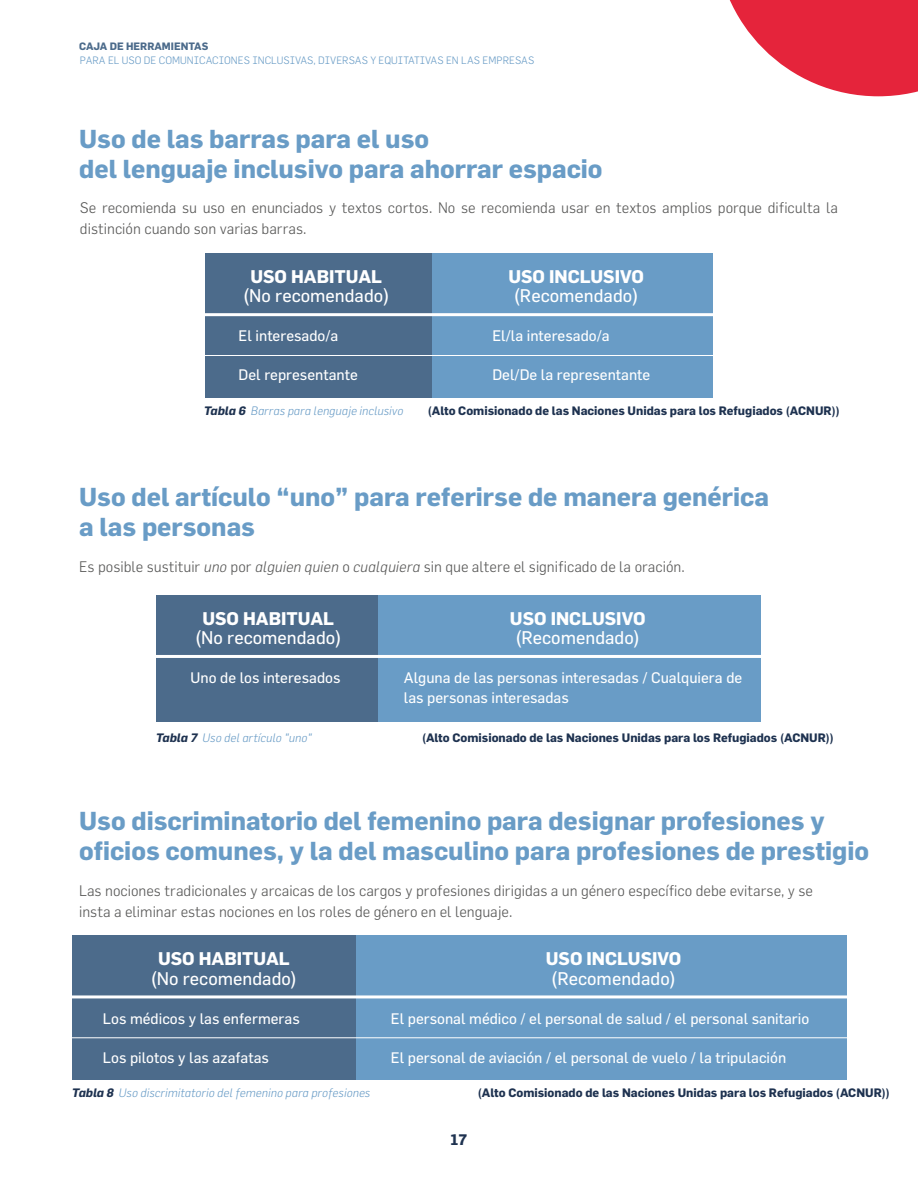
<style>
.page{position:relative;width:918px;height:1188px;background:#fff}
.page>*{position:absolute;margin:0;border:0;box-sizing:border-box;transform-origin:0 0}
.t1{font:700 25.5px/30px "Flama";color:#699cc6}
.t2{font:18px "Flama";color:#fff}
.t3{font:700 18px "Flama";color:#fff}
.t4{font:300 15px/21px "Flama";color:#575756}
.t5{font:15px/19.5px "Flama";color:#fff}
.t6{font:700 15px "Flama";color:#1e3250}
.t7{font:700 12px "Flama";color:#1e3250}
.t8{font:italic 300 12px "Flama";color:#699cc6}
.t9{font:300 10.5px "Flama";color:#699cc6}
.t10{font:700 10.5px "Flama";color:#4c6b8b}
.s1{font-weight:700;color:#1e3250}
.s2{font-style:italic}
</style>
<div class="page">
<div style="left:205px;top:253px;width:508px;height:145px;background:#699cc6"></div>
<div style="left:205px;top:253px;width:226px;height:145px;background:#4c6b8b"></div>
<hr style="left:200px;top:313px;width:522px;height:3px;background:#fff">
<hr style="left:198px;top:355px;width:525px;height:1px;background:#fff">
<div style="left:72px;top:935px;width:774px;height:145px;background:#699cc6"></div>
<div style="left:72px;top:935px;width:283px;height:145px;background:#4c6b8b"></div>
<hr style="left:69px;top:995px;width:783px;height:3px;background:#fff">
<hr style="left:70px;top:1038px;width:786px;height:1px;background:#fff">
<div style="left:157px;top:595px;width:604px;height:126px;background:#699cc6"></div>
<div style="left:157px;top:595px;width:221px;height:126px;background:#4c6b8b"></div>
<hr style="left:154px;top:655px;width:610px;height:3px;background:#fff">
<svg style="left:729px;top:0;width:189px;height:96px"></svg>
<p class="t10" style="left:79px;top:39px;width:131px">CAJA DE HERRAMIENTAS</p>
<p class="t9" style="left:80px;top:54px;width:456px">PARA EL USO DE COMUNICACIONES INCLUSIVAS, DIVERSAS Y EQUITATIVAS EN LAS EMPRESAS</p>
<h1 class="t1" style="left:79px;top:122px;width:525px">Uso de las barras para el uso<br>del lenguaje inclusivo para ahorrar espacio</h1>
<p class="t4" style="left:80px;top:197px;width:760px">Se recomienda su uso en enunciados y textos cortos. No se recomienda usar en textos amplios porque dificulta la distinción cuando son varias barras.</p>
<p class="t3" style="left:250px;top:263px;width:133px">USO HABITUAL</p>
<p class="t2" style="left:243px;top:285px;width:149px">(No recomendado)</p>
<p class="t5" style="left:239px;top:326px;width:101px">El interesado/a</p>
<p class="t5" style="left:239px;top:365px;width:121px">Del representante</p>
<p class="t3" style="left:508px;top:263px;width:137px">USO INCLUSIVO</p>
<p class="t2" style="left:514px;top:285px;width:127px">(Recomendado)</p>
<p class="t5" style="left:492px;top:326px;width:119px">El/la interesado/a</p>
<p class="t5" style="left:492px;top:365px;width:159px">Del/De la representante</p>
<p class="t8" style="left:204px;top:404px;width:201px"><span class="s1">Tabla 6</span> Barras para lenguaje inclusivo</p>
<p class="t7" style="left:428px;top:402px;width:413px">(Alto Comisionado de las Naciones Unidas para los Refugiados (ACNUR))</p>
<h1 class="t1" style="left:79px;top:480px;width:691px">Uso del artículo “uno” para referirse de manera genérica a las personas</h1>
<p class="t4" style="left:79px;top:556px;width:607px">Es posible sustituir <span class="s2">uno</span> por <span class="s2">alguien quien</span> o <span class="s2">cualquiera</span> sin que altere el significado de la oración.</p>
<p class="t3" style="left:202px;top:605px;width:133px">USO HABITUAL</p>
<p class="t2" style="left:195px;top:627px;width:149px">(No recomendado)</p>
<p class="t5" style="left:191px;top:668px;width:151px">Uno de los interesados</p>
<p class="t3" style="left:510px;top:605px;width:137px">USO INCLUSIVO</p>
<p class="t2" style="left:515px;top:627px;width:127px">(Recomendado)</p>
<p class="t5" style="left:404px;top:668px;width:340px">Alguna de las personas interesadas / Cualquiera de las personas interesadas</p>
<p class="t8" style="left:156px;top:730px;width:158px"><span class="s1">Tabla 7</span> Uso del artículo "uno"</p>
<p class="t7" style="left:422px;top:729px;width:413px">(Alto Comisionado de las Naciones Unidas para los Refugiados (ACNUR))</p>
<h1 class="t1" style="left:79px;top:804px;width:791px">Uso discriminatorio del femenino para designar profesiones y oficios comunes, y la del masculino para profesiones de prestigio</h1>
<p class="t4" style="left:79px;top:880px;width:735px">Las nociones tradicionales y arcaicas de los cargos y profesiones dirigidas a un género específico debe evitarse, y se insta a eliminar estas nociones en los roles de género en el lenguaje.</p>
<p class="t3" style="left:158px;top:946px;width:133px">USO HABITUAL</p>
<p class="t2" style="left:150px;top:967px;width:149px">(No recomendado)</p>
<p class="t5" style="left:103px;top:1008px;width:198px">Los médicos y las enfermeras</p>
<p class="t5" style="left:103px;top:1047px;width:168px">Los pilotos y las azafatas</p>
<p class="t3" style="left:546px;top:946px;width:137px">USO INCLUSIVO</p>
<p class="t2" style="left:551px;top:967px;width:127px">(Recomendado)</p>
<p class="t5" style="left:391px;top:1008px;width:420px">El personal médico / el personal de salud / el personal sanitario</p>
<p class="t5" style="left:391px;top:1047px;width:397px">El personal de aviación / el personal de vuelo / la tripulación</p>
<p class="t8" style="left:72px;top:1086px;width:300px"><span class="s1">Tabla 8</span> Uso discrimitatorio del femenino para profesiones</p>
<p class="t7" style="left:478px;top:1084px;width:413px">(Alto Comisionado de las Naciones Unidas para los Refugiados (ACNUR))</p>
<p class="t6" style="left:451px;top:1129px;width:18px">17</p>
</div>
